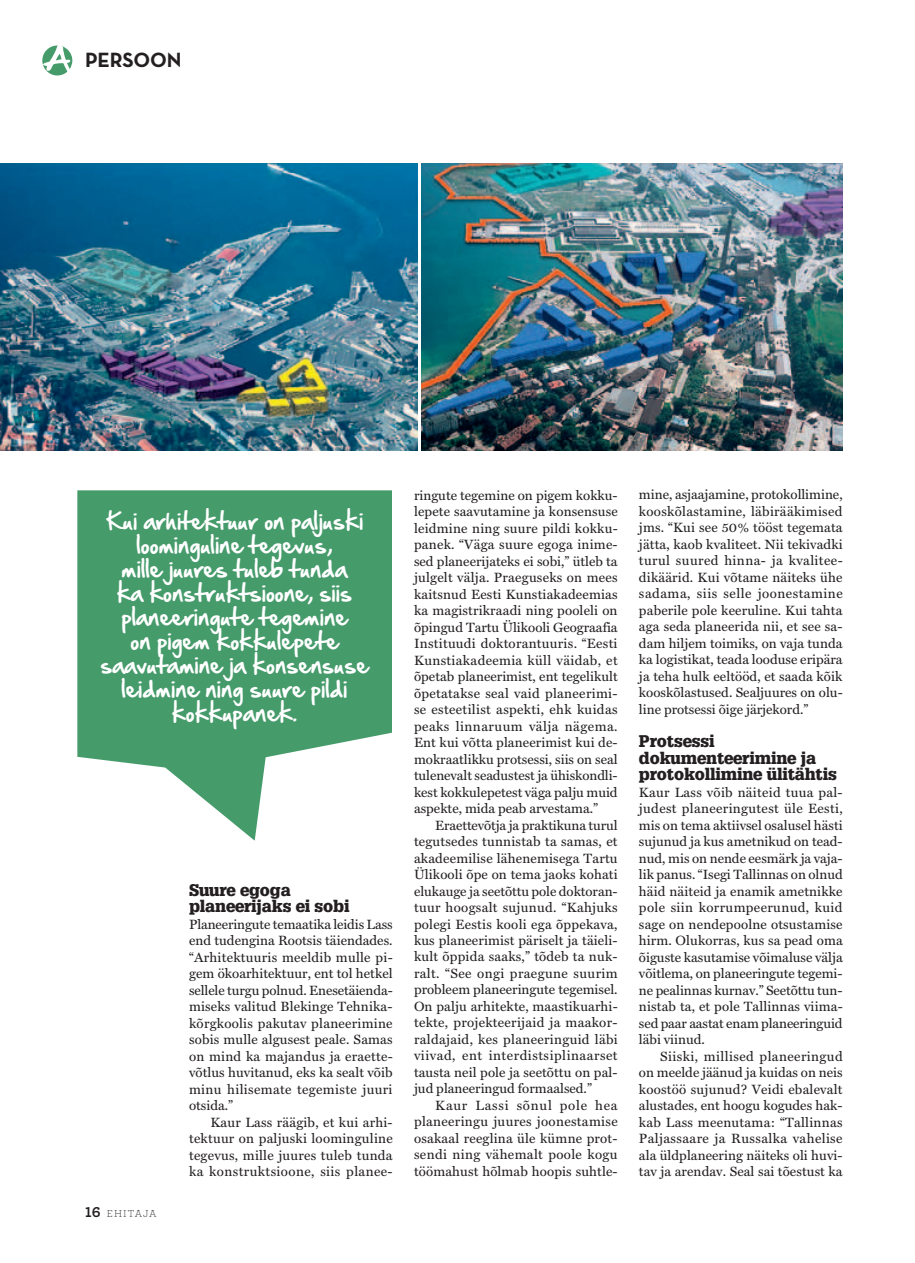
<style>
.page{position:relative;width:915px;height:1263px;background:#fff}
.page>*{position:absolute;margin:0;border:0;box-sizing:border-box;transform-origin:0 0}
.t1{font:21px/24px "Hand Of Sean";color:#fff;text-align:center}
.t2{font:700 21px "Neutra Text TF";letter-spacing:-.01em;color:#231f20}
.t3{font:900 16.5px/16.5px "Glypha LT Std";letter-spacing:-.01em;color:#231f20}
.t4{font:13.5px/16.5px "Miller Text";letter-spacing:.005em;color:#231f20;text-align:justify}
.t5{font:300 10.5px "Archer";letter-spacing:.095em;color:#231f20}
.s1{font-weight:700;font-size:15px}
</style>
<div class="page">
<img style="left:0;top:163px;width:417px;height:287px">
<img style="left:421px;top:163px;width:421px;height:287px">
<svg style="left:77px;top:490px;width:315px;height:351px;fill:#469b6b"></svg>
<svg style="left:42px;top:45px;width:30px;height:30px"></svg>
<h1 class="t2" style="left:85px;top:47px;width:98px">PERSOON</h1>
<h1 class="t1" style="left:100px;top:509px;width:270px">Kui arhitektuur on paljuski loominguline tegevus,<br>mille juures tuleb tunda<br>ka konstruktsioone, siis planeeringute tegemine<br>on pigem kokkulepete saavutamine ja konsensuse leidmine ning suure pildi kokkupanek.</h1>
<p class="t5" style="left:85px;top:1206px;width:73px"><span class="s1">16</span> EHITAJA</p>
<p class="t3" style="left:189px;top:881px;width:162px">Suure egoga planeerijaks ei sobi</p>
<p class="t4" style="left:189px;top:916px;width:205px">Planeeringute temaatika leidis Lass end tudengina Rootsis täiendades. “Arhitektuuris meeldib mulle pi&shy;gem ökoarhitektuur, ent tol hetkel sellele turgu polnud. Enesetäienda&shy;miseks valitud Blekinge Tehnika&shy;kõrgkoolis pakutav planeerimine sobis mulle algusest peale. Samas on mind ka majandus ja eraette&shy;võtlus huvitanud, eks ka sealt võib minu hilisemate tegemiste juuri otsida.”</p>
<p class="t4" style="left:189px;top:1114px;width:205px;text-indent:21px">Kaur Lass räägib, et kui arhi&shy;tektuur on paljuski loominguline tegevus, mille juures tuleb tunda ka konstruktsioone, siis planee-</p>
<p class="t4" style="left:414px;top:486px;width:205px">ringute tegemine on pigem kokku&shy;lepete saavutamine ja konsensuse leidmine ning suure pildi kokku&shy;panek. “Väga suure egoga inime&shy;sed planeerijateks ei sobi,” ütleb ta julgelt välja. Praeguseks on mees kaitsnud Eesti Kunstiakadeemias ka magistrikraadi ning pooleli on õpingud Tartu Ülikooli Geograafia Instituudi doktorantuuris. “Eesti Kunstiakadeemia küll väidab, et õpetab planeerimist, ent tegelikult õpetatakse seal vaid planeerimi&shy;se esteetilist aspekti, ehk kuidas peaks linnaruum välja nägema.<br>Ent kui võtta planeerimist kui de&shy;mokraatlikku protsessi, siis on seal tulenevalt seadustest ja ühiskondli&shy;kest kokkulepetest väga palju muid aspekte, mida peab arvestama.”</p>
<p class="t4" style="left:414px;top:816px;width:205px;text-indent:21px">Eraettevõtja ja praktikuna turul tegutsedes tunnistab ta samas, et akadeemilise lähenemisega Tartu Ülikooli õpe on tema jaoks kohati elukauge ja seetõttu pole doktoran&shy;tuur hoogsalt sujunud. “Kahjuks polegi Eestis kooli ega õppekava, kus planeerimist päriselt ja täieli&shy;kult õppida saaks,” tõdeb ta nuk&shy;ralt. “See ongi praegune suurim probleem planeeringute tegemisel.<br>On palju arhitekte, maastikuarhi&shy;tekte, projekteerijaid ja maakor&shy;raldajaid, kes planeeringuid läbi viivad, ent interdistsiplinaarset tausta neil pole ja seetõttu on pal&shy;jud planeeringud formaalsed.”</p>
<p class="t4" style="left:414px;top:1097px;width:205px;text-indent:21px">Kaur Lassi sõnul pole hea planeeringu juures joonestamise osakaal reeglina üle kümne prot&shy;sendi ning vähemalt poole kogu töömahust hõlmab hoopis suhtle-</p>
<p class="t4" style="left:638px;top:486px;width:205px">mine, asjaajamine, protokollimine, kooskõlastamine, läbirääkimised jms. “Kui see 50% tööst tegemata jätta, kaob kvaliteet. Nii tekivadki turul suured hinna- ja kvalitee&shy;dikäärid. Kui võtame näiteks ühe sadama, siis selle joonestamine paberile pole keeruline. Kui tahta aga seda planeerida nii, et see sa&shy;dam hiljem toimiks, on vaja tunda ka logistikat, teada looduse eripära ja teha hulk eeltööd, et saada kõik kooskõlastused. Sealjuures on olu&shy;line protsessi õige järjekord.”</p>
<p class="t3" style="left:638px;top:733px;width:199px">Protsessi dokumenteerimine ja protokollimine ülitähtis</p>
<p class="t4" style="left:638px;top:784px;width:205px">Kaur Lass võib näiteid tuua pal&shy;judest planeeringutest üle Eesti, mis on tema aktiivsel osalusel hästi sujunud ja kus ametnikud on tead&shy;nud, mis on nende eesmärk ja vaja&shy;lik panus. “Isegi Tallinnas on olnud häid näiteid ja enamik ametnikke pole siin korrumpeerunud, kuid sage on nendepoolne otsustamise hirm. Olukorras, kus sa pead oma õiguste kasutamise võimaluse välja võitlema, on planeeringute tegemi&shy;ne pealinnas kurnav.” Seetõttu tun&shy;nistab ta, et pole Tallinnas viima&shy;sed paar aastat enam planeeringuid läbi viinud.</p>
<p class="t4" style="left:638px;top:1047px;width:205px;text-indent:21px">Siiski, millised planeeringud on meelde jäänud ja kuidas on neis koostöö sujunud? Veidi ebalevalt alustades, ent hoogu kogudes hak&shy;kab Lass meenutama: “Tallinnas Paljassaare ja Russalka vahelise ala üldplaneering näiteks oli huvi&shy;tav ja arendav. Seal sai tõestust ka</p>
</div>
